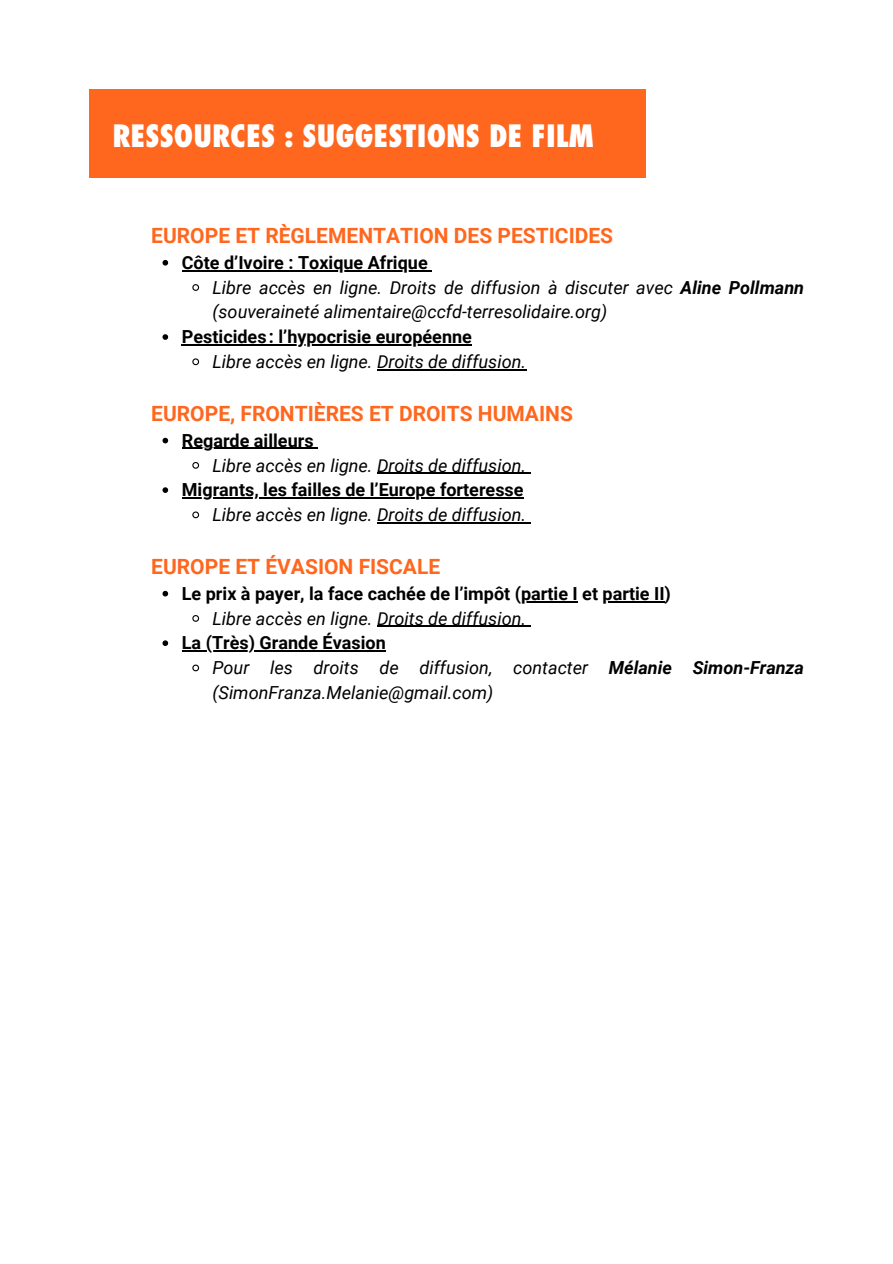
<style>
.page{position:relative;width:893px;height:1264px;background:#fff}
.page>*{position:absolute;margin:0;border:0;box-sizing:border-box;transform-origin:0 0}
.t1{font:800 condensed 30px "Futura";color:#fff}
.t2{font:700 21px "Roboto";color:#ff671e}
.t3{font:italic 18px/24.8px "Roboto";color:#000}
.t4{font:700 18px "Roboto";color:#000}
.s1{font-weight:700;font-style:normal}
.s2{font-weight:700}
</style>
<div class="page">
<div style="left:89px;top:89px;width:557px;height:89px;background:#ff671e"></div>
<svg style="left:162px;top:260px;width:6px;height:5px"></svg>
<hr style="left:182px;top:270px;width:245px;height:1px;background:#000">
<svg style="left:192px;top:284px;width:8px;height:7px"></svg>
<svg style="left:162px;top:334px;width:6px;height:6px"></svg>
<hr style="left:182px;top:344px;width:290px;height:1px;background:#000">
<svg style="left:192px;top:358px;width:8px;height:8px"></svg>
<hr style="left:377px;top:369px;width:149px;height:1px;background:#000">
<svg style="left:162px;top:438px;width:6px;height:5px"></svg>
<hr style="left:182px;top:448px;width:131px;height:1px;background:#000">
<svg style="left:192px;top:462px;width:8px;height:7px"></svg>
<hr style="left:377px;top:472px;width:149px;height:2px;background:#000">
<svg style="left:162px;top:487px;width:6px;height:6px"></svg>
<hr style="left:182px;top:497px;width:341px;height:1px;background:#000">
<svg style="left:192px;top:511px;width:8px;height:8px"></svg>
<hr style="left:377px;top:522px;width:149px;height:1px;background:#000">
<svg style="left:162px;top:591px;width:6px;height:5px"></svg>
<hr style="left:521px;top:601px;width:56px;height:1px;background:#000">
<hr style="left:602px;top:601px;width:62px;height:1px;background:#000">
<svg style="left:192px;top:615px;width:8px;height:7px"></svg>
<hr style="left:377px;top:625px;width:149px;height:2px;background:#000">
<svg style="left:162px;top:640px;width:6px;height:6px"></svg>
<hr style="left:182px;top:650px;width:204px;height:1px;background:#000">
<svg style="left:192px;top:664px;width:8px;height:8px"></svg>
<h1 class="t1" style="left:112px;top:117px;width:482px">RESSOURCES : SUGGESTIONS DE FILM</h1>
<p class="t2" style="left:151px;top:221px;width:463px">EUROPE ET RÈGLEMENTATION DES PESTICIDES</p>
<p class="t3" style="left:212px;top:249px;width:593px;text-indent:-31px"><span class="s1">Côte d’Ivoire : Toxique Afrique<br></span>Libre accès en ligne. Droits de diffusion à discuter avec <span class="s2">Aline Pollmann </span>(souveraineté alimentaire@ccfd-terresolidaire.org)</p>
<p class="t4" style="left:182px;top:324px;width:291px">Pesticides : l’hypocrisie européenne</p>
<p class="t3" style="left:212px;top:348px;width:315px">Libre accès en ligne. Droits de diffusion.</p>
<p class="t2" style="left:151px;top:399px;width:423px">EUROPE, FRONTIÈRES ET DROITS HUMAINS</p>
<p class="t4" style="left:182px;top:428px;width:133px">Regarde ailleurs</p>
<p class="t3" style="left:212px;top:452px;width:315px">Libre accès en ligne. Droits de diffusion.</p>
<p class="t4" style="left:182px;top:477px;width:343px">Migrants, les failles de l’Europe forteresse</p>
<p class="t3" style="left:212px;top:501px;width:315px">Libre accès en ligne. Droits de diffusion.</p>
<p class="t2" style="left:151px;top:552px;width:290px">EUROPE ET ÉVASION FISCALE</p>
<p class="t4" style="left:182px;top:581px;width:490px">Le prix à payer, la face cachée de l’impôt (partie I et partie II)</p>
<p class="t3" style="left:212px;top:605px;width:315px">Libre accès en ligne. Droits de diffusion.</p>
<p class="t3" style="left:212px;top:630px;width:593px;text-indent:-31px"><span class="s1">La (Très) Grande Évasion<br></span>Pour les droits de diffusion, contacter <span class="s2">Mélanie Simon-Franza </span>(SimonFranza.Melanie@gmail.com)</p>
</div>
